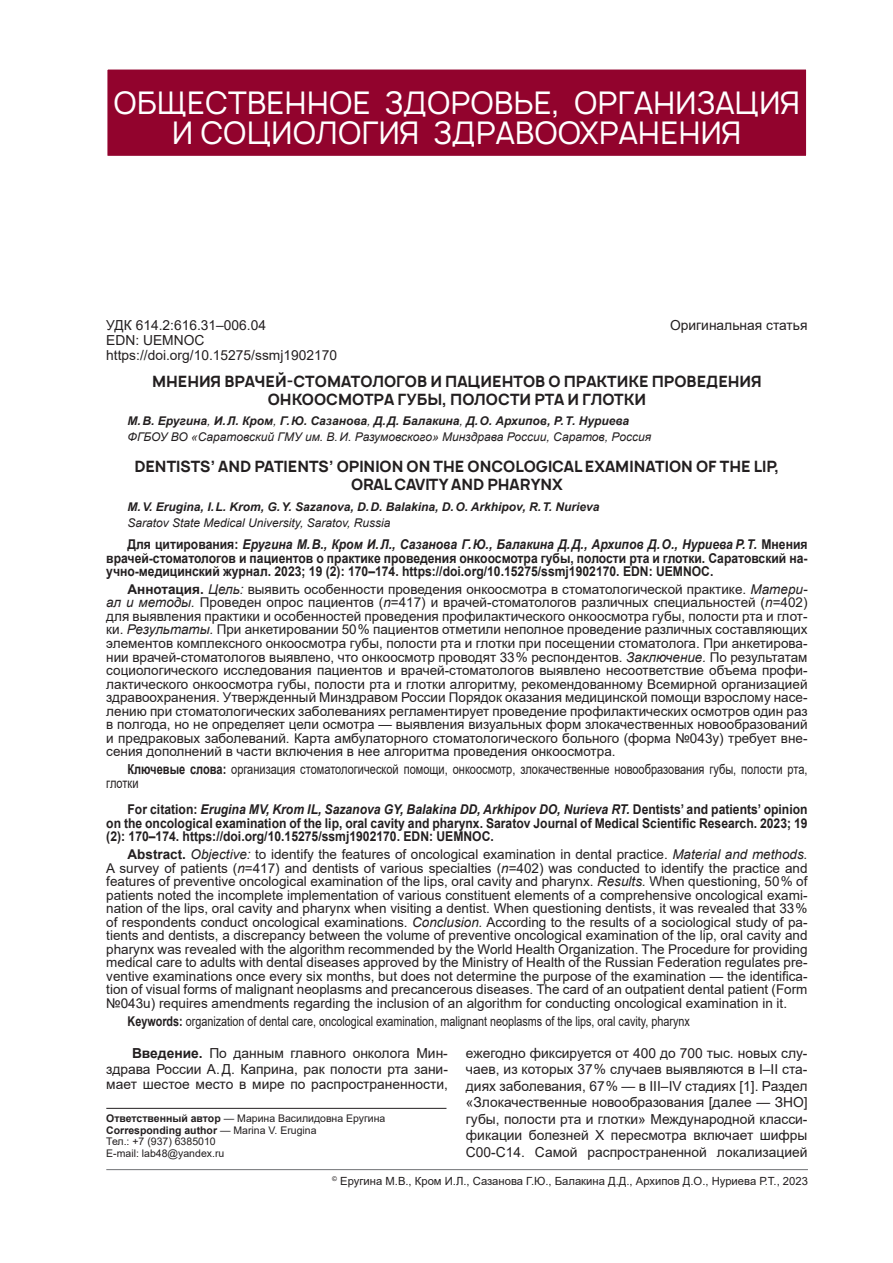
<style>
.page{position:relative;width:893px;height:1263px;background:#fff}
.page>*{position:absolute;margin:0;border:0;box-sizing:border-box;transform-origin:0 0}
.Раздел{font:30px/30px "Manrope";color:#fff;text-align:center}
.Заголовок_1{font:700 15px/18px "Manrope";color:#231f20;text-align:center}
.Заголовок_1_англ{font:700 15px/18px "Manrope";color:#231f20;text-align:center}
.Основной_текст{font:13.8px/16.5px "Arial";color:#231f20;text-align:justify}
.Ключевые_слова{font:13.8px/13.8px "Arial";color:#231f20;scale:.8 1}
.УДК{font:13.8px "Arial";color:#231f20}
.DOI{font:13.8px "Arial";color:#231f20}
.EDN{font:13.8px "Arial";color:#231f20}
.Аннотация_англ{font:13.5px/13.5px "Arial";color:#231f20;text-align:justify}
.Аннотация{font:13.5px/13.5px "Arial";color:#231f20;text-align:justify}
.Ссылка{font:700 13.5px/13.5px "Arial";color:#231f20;text-align:justify;scale:.9 1}
.Ссылка_англ{font:700 13.5px/13.5px "Arial";color:#231f20;text-align:justify;scale:.9 1}
.Ключевые_слова_англ{font:13.5px "Arial";color:#231f20;scale:.8 1}
.АвторМесто{font:italic 12px "Arial";color:#231f20}
.Автор_англ{font:italic 700 12px "Arial";color:#231f20}
.Автор{font:italic 700 12px "Arial";color:#231f20}
.АвторМесто_англ{font:italic 12px "Arial";color:#231f20}
.Колонтитул_нижний{font:11.25px "Arial";color:#231f20}
.ОтвРедактор{font:10.5px/11.6px "Arial";color:#231f20}
.s1{font-weight:400}
.s2{font-style:italic}
.s3{font-weight:700}
</style>
<div class="page">
<hr style="left:106px;top:1169px;width:702px;height:1px;background:#808285">
<div style="left:107px;top:69px;width:700px;height:88px;background:#92032d"></div>
<div style="left:106px;top:68px;width:701px;height:89px;border:2px solid #fff"></div>
<hr style="left:106px;top:1108px;width:340px;height:1px;background:#231f20">
<p class="Раздел" style="left:113px;top:88px;width:688px">ОБЩЕСТВЕННОЕ ЗДОРОВЬЕ, ОРГАНИЗАЦИЯ<br>И СОЦИОЛОГИЯ ЗДРАВООХРАНЕНИЯ</p>
<p class="УДК" style="left:106px;top:315px;width:161px">УДК 614.2:616.31–006.04</p>
<p class="УДК" style="left:670px;top:315px;width:139px">Оригинальная статья</p>
<p class="EDN" style="left:106px;top:331px;width:100px">EDN: UEMNOC</p>
<p class="DOI" style="left:106px;top:346px;width:232px">https://doi.org/10.15275/ssmj1902170</p>
<p class="Заголовок_1" style="left:152px;top:372px;width:611px">МНЕНИЯ ВРАЧЕЙ-СТОМАТОЛОГОВ И ПАЦИЕНТОВ О ПРАКТИКЕ ПРОВЕДЕНИЯ<br>ОНКООСМОТРА ГУБЫ, ПОЛОСТИ РТА И ГЛОТКИ</p>
<p class="Автор" style="left:128px;top:413px;width:503px">М.В. Еругина<span class="s1">,</span> И.Л. Кром<span class="s1">,</span> Г.Ю. Сазанова<span class="s1">,</span> Д.Д. Балакина<span class="s1">,</span> Д.О. Архипов, Р.Т. Нуриева</p>
<p class="АвторМесто" style="left:128px;top:429px;width:525px">ФГБОУ ВО «Саратовский ГМУ им. В.И. Разумовского» Минздрава России, Саратов, Россия</p>
<p class="Заголовок_1_англ" style="left:134px;top:458px;width:647px">DENTISTS’ AND PATIENTS’ OPINION ON THE ONCOLOGICAL EXAMINATION OF THE LIP,<br>ORAL CAVITY AND PHARYNX</p>
<p class="Автор_англ" style="left:128px;top:498px;width:474px">M.V. Erugina, I.L. Krom, G.Y. Sazanova, D.D. Balakina, D.O. Arkhipov, R.T. Nurieva</p>
<p class="АвторМесто_англ" style="left:128px;top:515px;width:264px">Saratov State Medical University, Saratov, Russia</p>
<p class="Ссылка" style="left:106px;top:538px;width:781px;text-indent:21px">Для цитирования: <span class="s2">Еругина М.В., Кром И.Л., Сазанова Г.Ю., Балакина Д.Д., Архипов Д.О., Нуриева Р.Т.</span> Мнения врачей-стоматологов и пациентов о практике проведения онкоосмотра губы, полости рта и глотки. Саратовский на&shy;учно-медицинский журнал. 2023; 19 (2): 170–174. https://doi.org/10.15275/ssmj1902170. EDN: UEMNOC.</p>
<p class="Аннотация" style="left:106px;top:582px;width:703px;text-indent:21px"><span class="s3">Аннотация.</span> <span class="s2">Цель:</span> выявить особенности проведения онкоосмотра в стоматологической практике. <span class="s2">Матери‑ ал и методы.</span> Проведен опрос пациентов (<span class="s2">n</span>=417) и врачей-стоматологов различных специальностей (<span class="s2">n</span>=402) для выявления практики и особенностей проведения профилактического онкоосмотра губы, полости рта и глот&shy;ки. <span class="s2">Результаты.</span> При анкетировании 50 % пациентов отметили неполное проведение различных составляющих элементов комплексного онкоосмотра губы, полости рта и глотки при посещении стоматолога. При анкетирова&shy;нии врачей-стоматологов выявлено, что онкоосмотр проводят 33 % респондентов. <span class="s2">Заключение.</span> По результатам социологического исследования пациентов и врачей-стоматологов выявлено несоответствие объема профи&shy;лактического онкоосмотра губы, полости рта и глотки алгоритму, рекомендованному Всемирной организацией здравоохранения. Утвержденный Минздравом России Порядок оказания медицинской помощи взрослому насе&shy;лению при стоматологических заболеваниях регламентирует проведение профилактических осмотров один раз в полгода, но не определяет цели осмотра — выявления визуальных форм злокачественных новообразований и предраковых заболеваний. Карта амбулаторного стоматологического больного (форма №043у) требует вне&shy;сения дополнений в части включения в нее алгоритма проведения онкоосмотра.</p>
<p class="Ключевые_слова" style="left:106px;top:762px;width:878px;text-indent:21px"><span class="s3">Ключевые слова:</span> организация стоматологической помощи, онкоосмотр, злокачественные новообразования губы, полости рта, глотки</p>
<p class="Ссылка_англ" style="left:106px;top:803px;width:781px;text-indent:21px">For citation: <span class="s2">Erugina MV, Krom IL, Sazanova GY, Balakina DD, Arkhipov DO, Nurieva RT.</span> Dentists’ and patients’ opinion on the oncological examination of the lip, oral cavity and pharynx. Saratov Journal of Medical Scientific Research. 2023; 19 (2): 170–174. https://doi.org/10.15275/ssmj1902170. EDN: UEMNOC.</p>
<p class="Аннотация_англ" style="left:106px;top:847px;width:703px;text-indent:21px"><span class="s3">Abstract.</span> <span class="s2">Objective:</span> to identify the features of oncological examination in dental practice. <span class="s2">Material and methods.<br></span>A survey of patients (<span class="s2">n</span>=417) and dentists of various specialties (<span class="s2">n</span>=402) was conducted to identify the practice and features of preventive oncological examination of the lips, oral cavity and pharynx. <span class="s2">Results.</span> When questioning, 50 % of patients noted the incomplete implementation of various constituent elements of a comprehensive oncological exami&shy;nation of the lips, oral cavity and pharynx when visiting a dentist. When questioning dentists, it was revealed that 33 % of respondents conduct oncological examinations. <span class="s2">Conclusion.</span> According to the results of a sociological study of pa&shy;tients and dentists, a discrepancy between the volume of preventive oncological examination of the lip, oral cavity and pharynx was revealed with the algorithm recommended by the World Health Organization. The Procedure for providing medical care to adults with dental diseases approved by the Ministry of Health of the Russian Federation regulates pre&shy;ventive examinations once every six months, but does not determine the purpose of the examination — the identifica&shy;tion of visual forms of malignant neoplasms and precancerous diseases. The card of an outpatient dental patient (Form №043u) requires amendments regarding the inclusion of an algorithm for conducting oncological examination in it.</p>
<p class="Ключевые_слова_англ" style="left:128px;top:1012px;width:704px"><span class="s3">Keywords:</span> organization of dental care, oncological examination, malignant neoplasms of the lips, oral cavity, pharynx</p>
<p class="Основной_текст" style="left:106px;top:1045px;width:343px;line-height:15.6px;text-indent:21px"><sup>1</sup><span class="s3">Введение.</span> По данным главного онколога Мин&shy;здрава России А.Д. Каприна, рак полости рта зани&shy;мает шестое место в мире по распространенности,</p>
<p class="ОтвРедактор" style="left:106px;top:1112px;width:281px"><span class="s3">Ответственный автор</span> — Марина Василидовна Еругина <span class="s3">Corresponding author</span> — Marina V. Erugina<br>Тел.: +7 (937) 6385010<br>Е-mail: lab48@yandex.ru</p>
<p class="Основной_текст" style="left:466px;top:1045px;width:343px">ежегодно фиксируется от 400 до 700 тыс. новых слу&shy;чаев, из которых 37 % случаев выявляются в I–II ста&shy;диях заболевания, 67 % — в III–IV стадиях [1]. Раздел «Злокачественные новообразования [далее — ЗНО] губы, полости рта и глотки» Международной класси&shy;фикации болезней Х пересмотра включает шифры С00‑С14. Самой распространенной локализацией</p>
<p class="Колонтитул_нижний" style="left:332px;top:1173px;width:477px"><sup>©</sup> Еругина М.В., Кром И.Л., Сазанова Г.Ю., Балакина Д.Д., Архипов Д.О., Нуриева Р.Т., 2023</p>
</div>
